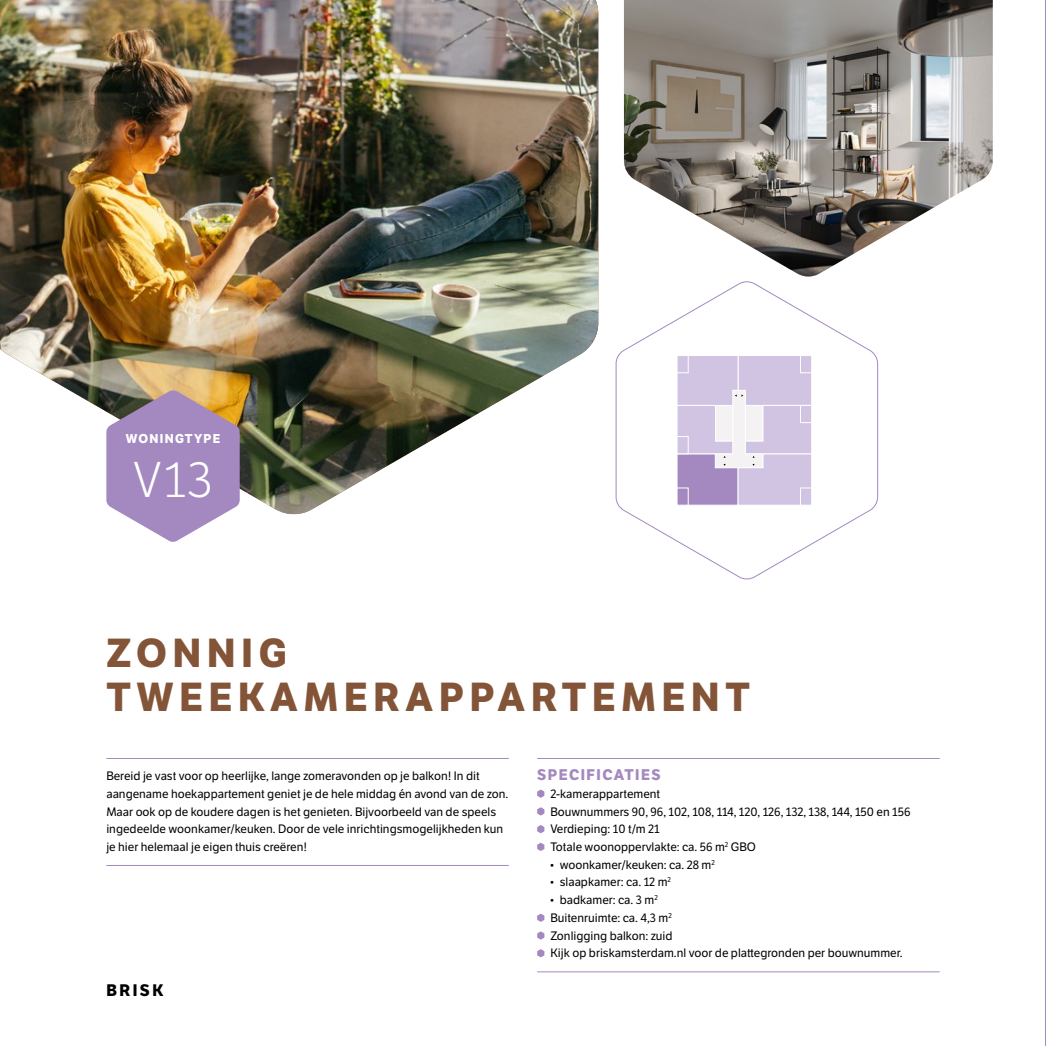
<style>
.page{position:relative;width:1046px;height:1046px;background:#fff}
.page>*{position:absolute;margin:0;border:0;box-sizing:border-box;transform-origin:0 0}
.t1{font:300 48.75px "LFT Etica";color:#fff}
.t2{font:700 39.38px/43.8px "LFT Etica";letter-spacing:.15em;color:#835437}
.t3{font:700 16.25px "LFT Etica";letter-spacing:.15em;color:#000}
.t4{font:700 15px "LFT Etica";letter-spacing:.1em;color:#a389bf}
.t5{font:700 12.5px "LFT Etica";letter-spacing:.1em;color:#fff}
.t6{font:11.88px/17.8px "LFT Etica";color:#000}
</style>
<div class="page">
<img style="left:0;top:0;width:598px;height:515px">
<hr style="left:106px;top:758px;width:402px;height:1px;background:#a389bf">
<hr style="left:106px;top:865px;width:402px;height:1px;background:#a389bf">
<hr style="left:537px;top:758px;width:402px;height:1px;background:#a389bf">
<hr style="left:537px;top:971px;width:402px;height:1px;background:#a389bf">
<svg style="left:537px;top:789px;width:7px;height:8px"></svg>
<svg style="left:537px;top:807px;width:7px;height:8px"></svg>
<svg style="left:537px;top:825px;width:7px;height:8px"></svg>
<svg style="left:537px;top:842px;width:7px;height:8px"></svg>
<svg style="left:537px;top:913px;width:7px;height:8px"></svg>
<svg style="left:537px;top:931px;width:7px;height:8px"></svg>
<svg style="left:537px;top:949px;width:7px;height:8px"></svg>
<hr style="left:1044px;top:0;width:1px;height:1045px;background:#a389bf">
<img style="left:624px;top:0;width:368px;height:276px">
<svg style="left:615px;top:281px;width:263px;height:299px"></svg>
<svg style="left:676px;top:355px;width:136px;height:150px"></svg>
<svg style="left:106px;top:390px;width:134px;height:152px;background:#ae97b8"></svg>
<p class="t5" style="left:126px;top:431px;width:96px">WONINGTYPE</p>
<h1 class="t1" style="left:133px;top:452px;width:81px">V13</h1>
<h2 class="t2" style="left:106px;top:631px;width:645px">ZONNIG<br>TWEEKAMERAPPARTEMENT</h2>
<p class="t6" style="left:106px;top:767px;width:403px">Bereid je vast voor op heerlijke, lange zomeravonden op je balkon! In dit aangename hoekappartement geniet je de hele middag én avond van de zon.<br>Maar ook op de koudere dagen is het genieten. Bijvoorbeeld van de speels ingedeelde woonkamer/keuken. Door de vele inrichtingsmogelijkheden kun je hier helemaal je eigen thuis creëren!</p>
<p class="t4" style="left:537px;top:765px;width:125px">SPECIFICATIES</p>
<p class="t6" style="left:550px;top:784px;width:361px">2-kamerappartement<br>Bouwnummers 90, 96, 102, 108, 114, 120, 126, 132, 138, 144, 150 en 156<br>Verdieping: 10 t/m 21<br>Totale woonoppervlakte: ca. 56 m<sup>2</sup> GBO</p>
<p class="t6" style="left:549px;top:855px;width:167px">• woonkamer/keuken: ca. 28 m<sup>2</sup></p>
<p class="t6" style="left:549px;top:873px;width:124px">• slaapkamer: ca. 12 m<sup>2</sup></p>
<p class="t6" style="left:549px;top:891px;width:355px">• badkamer: ca. 3 m<sup>2<br></sup>Buitenruimte: ca. 4,3 m<sup>2<br></sup>Zonligging balkon: zuid<br>Kijk op briskamsterdam.nl voor de plattegronden per bouwnummer.</p>
<h3 class="t3" style="left:106px;top:980px;width:59px">BRISK</h3>
</div>
